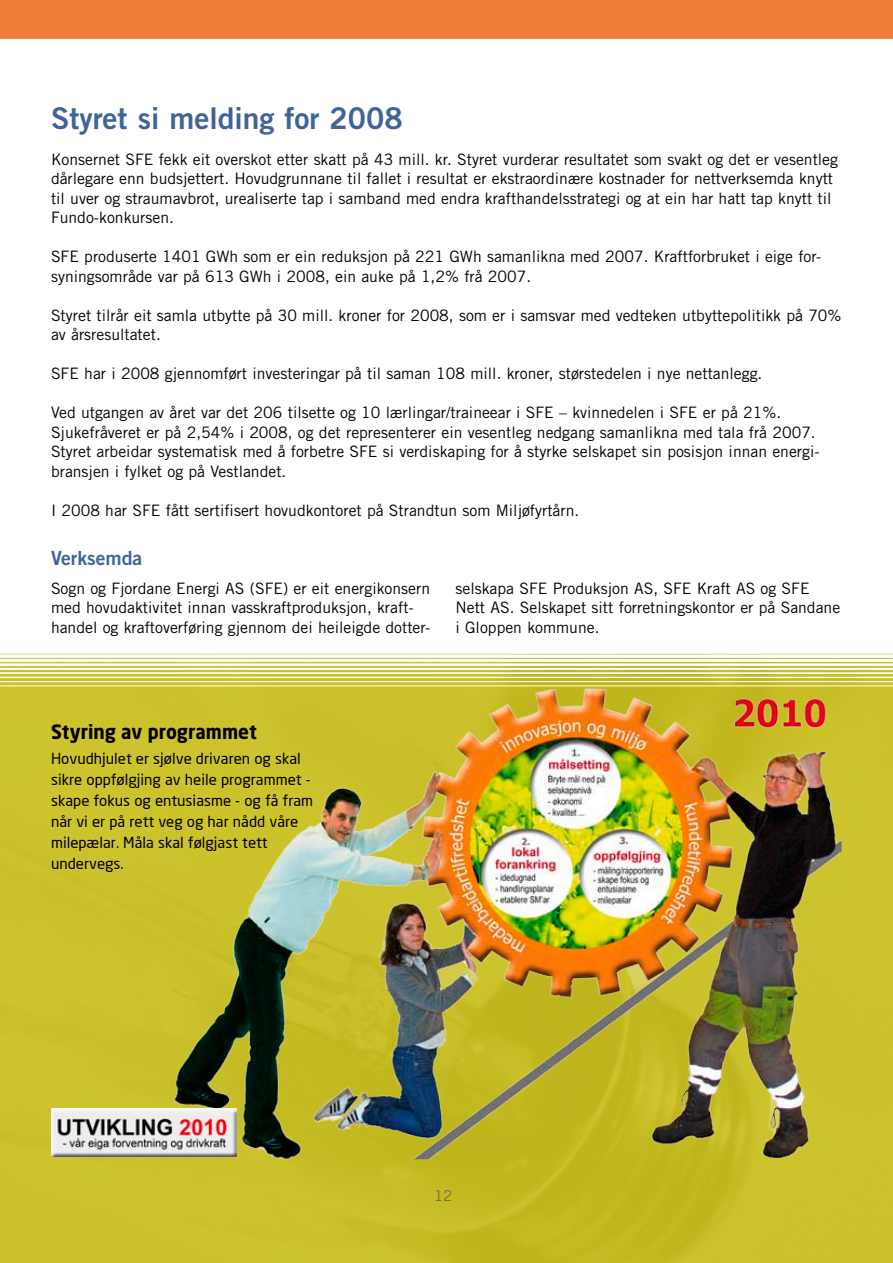
<style>
.page{position:relative;width:893px;height:1263px;background:#fff}
.page>*{position:absolute;margin:0;border:0;box-sizing:border-box;transform-origin:0 0}
.t1{font:30px "Trade Gothic Bold Two";color:#406399}
.t2{font:700 19.5px "Neo Sans";color:#000;scale:.95 1}
.t3{font:19.5px "Trade Gothic Bold Two";color:#406399}
.t4{font:15.75px/19.5px "Trade Gothic";color:#000}
.t5{font:15px/21px "Neo Sans";color:#000}
.t6{font:15px "Trade Gothic";color:#786847}
</style>
<div class="page">
<img style="left:0;top:658px;width:893px;height:605px">
<hr style="left:0;top:668px;width:893px;height:2px;background:#fff">
<hr style="left:0;top:672px;width:893px;height:2px;background:#fff">
<hr style="left:0;top:677px;width:893px;height:1px;background:#fff">
<hr style="left:0;top:681px;width:893px;height:1px;background:#fff">
<hr style="left:0;top:686px;width:893px;height:1px;background:#fff">
<hr style="left:0;top:663px;width:893px;height:3px;background:#fff">
<hr style="left:0;top:659px;width:893px;height:3px;background:#fff">
<svg style="left:0;top:654px;width:893px;height:4px"></svg>
<svg style="left:0;top:653px;width:893px;height:1px"></svg>
<div style="left:0;top:0;width:893px;height:38px;background:#f07e3a"></div>
<img style="left:172px;top:686px;width:670px;height:473px">
<img style="left:51px;top:1108px;width:185px;height:49px">
<h1 class="t1" style="left:51px;top:99px;width:353px">Styret si melding for 2008</h1>
<p class="t4" style="left:51px;top:149px;width:788px">Konsernet SFE fekk eit overskot etter skatt på 43 mill. kr. Styret vurderar resultatet som svakt og det er vesentleg dårlegare enn budsjettert. Hovudgrunnane til fallet i resultat er ekstraordinære kostnader for nettverksemda knytt til uver og straumavbrot, urealiserte tap i samband med endra krafthandelsstrategi og at ein har hatt tap knytt til Fundo-konkursen.</p>
<p class="t4" style="left:51px;top:247px;width:772px">SFE produserte 1401 GWh som er ein reduksjon på 221 GWh samanlikna med 2007. Kraftforbruket i eige for&shy;syningsområde var på 613 GWh i 2008, ein auke på 1,2% frå 2007.</p>
<p class="t4" style="left:51px;top:305px;width:792px">Styret tilrår eit samla utbytte på 30 mill. kroner for 2008, som er i samsvar med vedteken utbyttepolitikk på 70% av årsresultatet.</p>
<p class="t4" style="left:51px;top:364px;width:713px">SFE har i 2008 gjennomført investeringar på til saman 108 mill. kroner, størstedelen i nye nettanlegg.</p>
<p class="t4" style="left:51px;top:403px;width:770px">Ved utgangen av året var det 206 tilsette og 10 lærlingar/traineear i SFE – kvinnedelen i SFE er på 21%.<br>Sjukefråveret er på 2,54% i 2008, og det representerer ein vesentleg nedgang samanlikna med tala frå 2007.<br>Styret arbeidar systematisk med å forbetre SFE si verdiskaping for å styrke selskapet sin posisjon innan energi&shy;bransjen i fylket og på Vestlandet.</p>
<p class="t4" style="left:51px;top:500px;width:530px">I 2008 har SFE fått sertifisert hovudkontoret på Strandtun som Miljøfyrtårn.</p>
<p class="t3" style="left:51px;top:545px;width:93px">Verksemda</p>
<p class="t4" style="left:51px;top:578px;width:381px">Sogn og Fjordane Energi AS (SFE) er eit energikonsern med hovudaktivitet innan vasskraftproduksjon, kraft&shy;handel og kraftoverføring gjennom dei heileigde dotter-</p>
<p class="t4" style="left:455px;top:578px;width:386px">selskapa SFE Produksjon AS, SFE Kraft AS og SFE<br>Nett AS. Selskapet sitt forretningskontor er på Sandane i Gloppen kommune.</p>
<p class="t2" style="left:51px;top:719px;width:218px">Styring av programmet</p>
<p class="t5" style="left:51px;top:748px;width:264px">Hovudhjulet er sjølve drivaren og skal sikre oppfølgjing av heile programmet - skape fokus og entusiasme - og få fram når vi er på rett veg og har nådd våre milepælar. Måla skal følgjast tett undervegs.</p>
<p class="t6" style="left:434px;top:1186px;width:20px">12</p>
</div>
